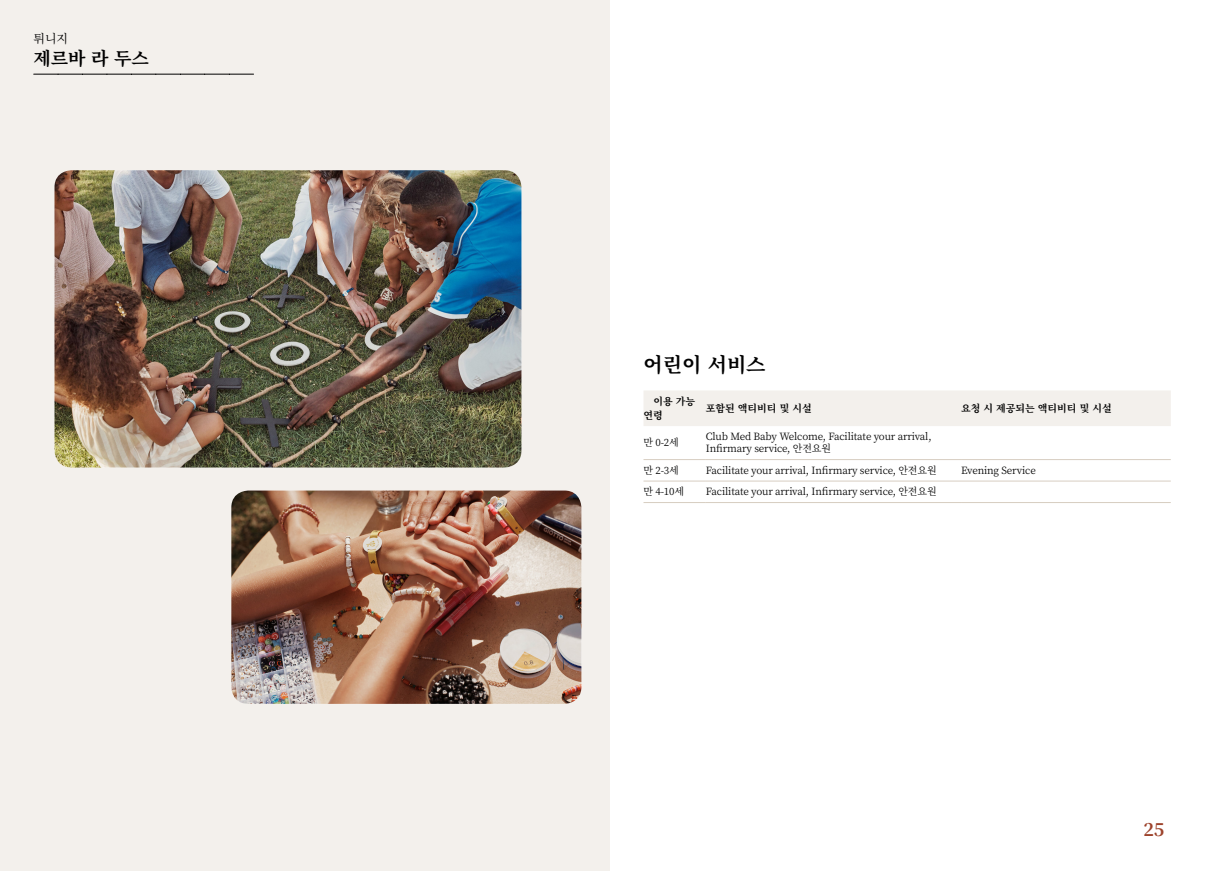
<style>
.page{position:relative;width:1219px;height:871px;background:#fff}
.page>*{position:absolute;margin:0;border:0;box-sizing:border-box;transform-origin:0 0}
.t1{font:700 20px "Noto Serif KR";color:#000}
.t2{font:700 18px "Noto Serif KR";color:#000}
.t3{font:700 18px "Noto Serif KR";color:#9d432c}
.t4{font:12px "Noto Serif KR";color:#000}
.t5{font:10px/12px "Noto Serif KR";letter-spacing:-.015em;color:#000}
.t6{font:700 10px/14px "Noto Serif KR";color:#000}
</style>
<div class="page">
<div style="left:0;top:0;width:609px;height:870px;background:#f3f0ec"></div>
<img style="left:54px;top:170px;width:467px;height:297px">
<img style="left:231px;top:490px;width:350px;height:213px">
<svg style="left:34px;top:74px;width:220px;height:1px"></svg>
<div style="left:644px;top:390px;width:527px;height:36px;background:#f3f0ec"></div>
<hr style="left:643px;top:459px;width:63px;height:1px;background:#d7cdc1">
<hr style="left:706px;top:459px;width:255px;height:1px;background:#d7cdc1">
<hr style="left:961px;top:459px;width:210px;height:1px;background:#d7cdc1">
<hr style="left:643px;top:480px;width:63px;height:1px;background:#d7cdc1">
<hr style="left:706px;top:480px;width:255px;height:1px;background:#d7cdc1">
<hr style="left:961px;top:480px;width:210px;height:1px;background:#d7cdc1">
<hr style="left:643px;top:502px;width:63px;height:1px;background:#d7cdc1">
<hr style="left:706px;top:502px;width:255px;height:1px;background:#d7cdc1">
<hr style="left:961px;top:502px;width:210px;height:1px;background:#d7cdc1">
<p class="t4" style="left:33px;top:32px;width:36px">튀니지</p>
<h2 class="t2" style="left:33px;top:48px;width:117px">제르바 라 두스</h2>
<h1 class="t1" style="left:643px;top:353px;width:124px">어린이 서비스</h1>
<p class="t6" style="left:643px;top:394px;width:53px;text-indent:10px">이용 가능 연령</p>
<p class="t6" style="left:706px;top:401px;width:107px">포함된 액티비티 및 시설</p>
<p class="t6" style="left:961px;top:401px;width:152px">요청 시 제공되는 액티비티 및 시설</p>
<p class="t5" style="left:643px;top:437px;width:37px">만 0-2세</p>
<p class="t5" style="left:706px;top:431px;width:227px">Club Med Baby Welcome, Facilitate your arrival,<br>Infirmary service, 안전요원</p>
<p class="t5" style="left:643px;top:464px;width:37px">만 2-3세</p>
<p class="t5" style="left:706px;top:464px;width:232px">Facilitate your arrival, Infirmary service, 안전요원</p>
<p class="t5" style="left:961px;top:464px;width:76px">Evening Service</p>
<p class="t5" style="left:643px;top:486px;width:42px">만 4-10세</p>
<p class="t5" style="left:706px;top:486px;width:232px">Facilitate your arrival, Infirmary service, 안전요원</p>
<h2 class="t3" style="left:1143px;top:818px;width:23px">25</h2>
</div>
